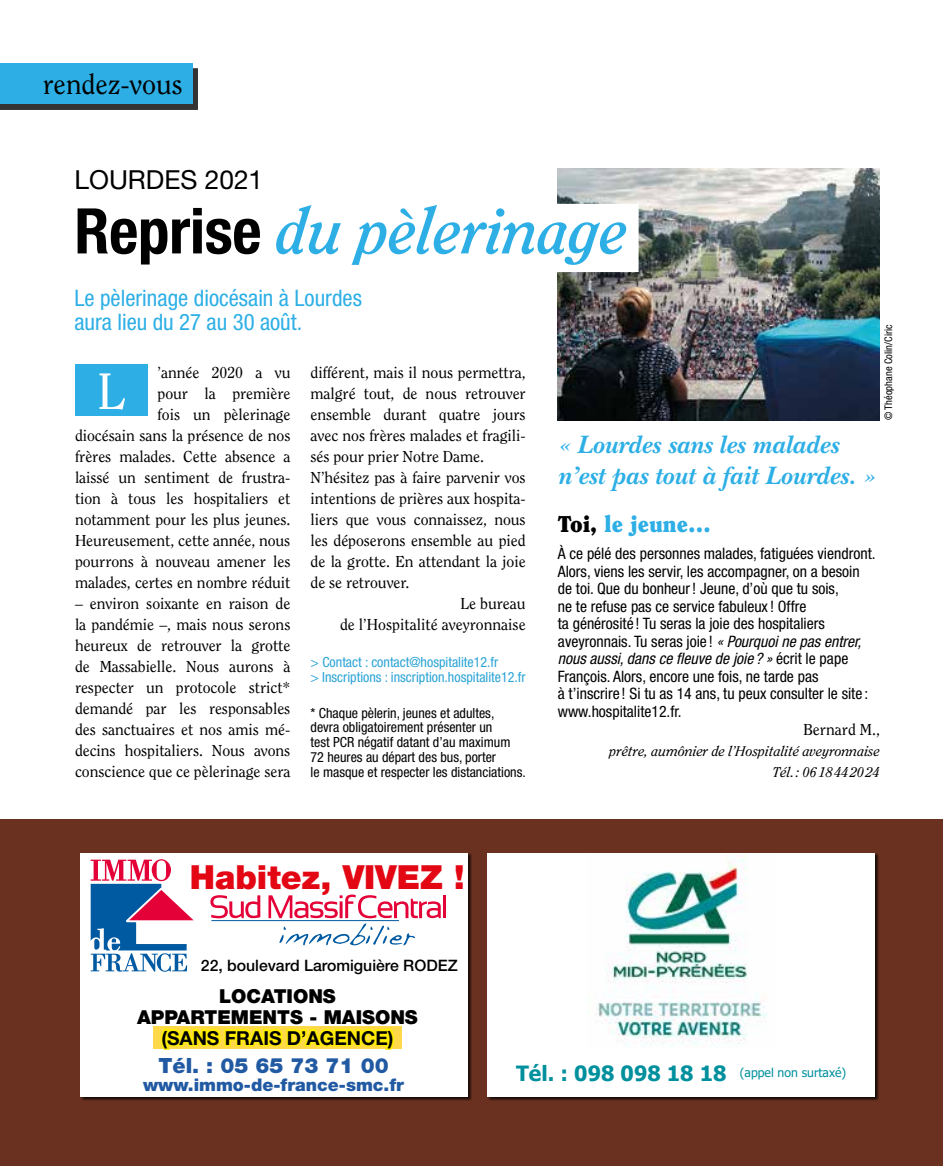
<style>
.page{position:relative;width:943px;height:1166px;background:#fff}
.page>*{position:absolute;margin:0;border:0;box-sizing:border-box;transform-origin:0 0}
.t1{font:italic 700 63px "Clearface";letter-spacing:-.005em;color:#2dafe6}
.t2{font:50.75px "Clearface";color:#fff}
.t3{font:900 33.25px "Helvetica Neue";color:#e30613}
.t4{font:28px "Clearface";color:#000}
.t5{font:italic 700 26.25px/31.5px "New Baskerville";color:#2dafe6}
.t6{font:26.25px "Helvetica Neue";color:#000}
.t7{font:condensed 22.75px/24.5px "Helvetica Neue";color:#2dafe6}
.t8{font:900 22.75px "Clearface";color:#2dafe6}
.t9{font:900 21px "Helvetica Neue";color:#215aa3}
.t10{font:900 19.25px/21px "Helvetica Neue";color:#000;text-align:center}
.t11{font:700 19.25px "Helvetica Neue";color:#000}
.t12{font:900 17.5px "Helvetica Neue";color:#215aa3}
.t13{font:15.75px/21px "Clearface";letter-spacing:-.005em;color:#000;text-align:right}
.t14{font:condensed 15.75px/17.5px "Helvetica Neue";color:#000}
.t15{font:500 15.75px "Helvetica Neue";color:#000}
.t16{font:condensed 14px/14.7px "Helvetica Neue";color:#000}
.t17{font:condensed 14px/14.7px "Helvetica Neue";color:#2ba4d6}
.t18{font:italic 14px/21px "Clearface";color:#000;text-align:right}
.t19{font:12.25px "Tahoma";color:#00909d}
.t20{font:condensed 10.5px "Helvetica Neue";color:#000}
.s1{font-family:"Helvetica Neue";font-style:normal;font-stretch:condensed;color:#000}
.s2{color:#000}
.s3{font-style:italic}
.s4{font-weight:700;font-size:21px}
</style>
<div class="page">
<div style="left:0;top:68px;width:198px;height:42px;background:#333"></div>
<div style="left:0;top:63px;width:193px;height:41px;background:#2dafe6"></div>
<div style="left:0;top:819px;width:943px;height:347px;background:#6a3020"></div>
<div style="left:81px;top:853px;width:391px;height:248px;background:#000;opacity:.75"></div>
<div style="left:81px;top:853px;width:387px;height:243px;background:#fff"></div>
<svg style="left:91px;top:859px;width:103px;height:113px"></svg>
<hr style="left:211px;top:920px;width:188px;height:1px;background:#005aa2">
<svg style="left:210px;top:895px;width:50px;height:23px"></svg>
<svg style="left:268px;top:894px;width:173px;height:52px"></svg>
<hr style="left:443px;top:895px;width:3px;height:23px;background:#e40137">
<div style="left:153px;top:1027px;width:248px;height:22px;background:#ffd94a"></div>
<svg style="left:159px;top:1026px;width:237px;height:24px"></svg>
<div style="left:488px;top:853px;width:391px;height:248px;background:#000;opacity:.75"></div>
<div style="left:487px;top:853px;width:387px;height:243px;background:#fff"></div>
<img style="left:595px;top:854px;width:172px;height:192px">
<div style="left:75px;top:364px;width:73px;height:52px;background:#2dafe6"></div>
<img style="left:558px;top:168px;width:322px;height:252px">
<div style="left:74px;top:204px;width:564px;height:68px;background:#fff"></div>
<h3 class="t4" style="left:43px;top:68px;width:141px">rendez-vous</h3>
<h3 class="t6" style="left:74px;top:164px;width:190px">LOURDES 2021</h3>
<h1 class="t1" style="left:74px;top:195px;width:555px"><span class="s1">Reprise</span> du pèlerinage</h1>
<h3 class="t7" style="left:74px;top:285px;width:289px">Le pèlerinage diocésain à Lourdes aura lieu du 27 au 30 août.</h3>
<p class="t13" style="left:75px;top:362px;width:217px">’année 2020 a vu<br>pour la première<br>fois un pèlerinage<br>diocésain sans la présence de nos frères malades. Cette absence a laissé un sentiment de frustra&shy;tion à tous les hospitaliers et notamment pour les plus jeunes.<br>Heureusement, cette année, nous pourrons à nouveau amener les malades, certes en nombre réduit</p>
<p class="t13" style="left:75px;top:593px;width:217px;text-align:justify">– environ soixante en raison de la pandémie –, mais nous serons heureux de retrouver la grotte de Massabielle. Nous aurons à respecter un protocole strict* demandé par les responsables des sanctuaires et nos amis mé&shy;decins hospitaliers. Nous avons conscience que ce pèlerinage sera</p>
<h2 class="t2" style="left:97px;top:361px;width:30px">L</h2>
<p class="t13" style="left:310px;top:362px;width:217px">différent, mais il nous permettra,</p>
<p class="t13" style="left:310px;top:383px;width:217px">malgré tout, de nous retrouver</p>
<p class="t13" style="left:310px;top:404px;width:217px">ensemble durant quatre jours</p>
<p class="t13" style="left:310px;top:425px;width:217px">avec nos frères malades et fragili-</p>
<p class="t13" style="left:310px;top:446px;width:175px">sés pour prier Notre Dame.</p>
<p class="t13" style="left:310px;top:467px;width:217px">N’hésitez pas à faire parvenir vos</p>
<p class="t13" style="left:310px;top:488px;width:217px">intentions de prières aux hospita-</p>
<p class="t13" style="left:310px;top:509px;width:217px">liers que vous connaissez, nous</p>
<p class="t13" style="left:310px;top:530px;width:217px">les déposerons ensemble au pied</p>
<p class="t13" style="left:310px;top:551px;width:217px">de la grotte. En attendant la joie</p>
<p class="t13" style="left:310px;top:572px;width:100px">de se retrouver.</p>
<p class="t13" style="left:460px;top:593px;width:67px">Le bureau</p>
<p class="t13" style="left:340px;top:614px;width:187px">de l’Hospitalité aveyronnaise</p>
<p class="t17" style="left:310px;top:654px;width:217px">&gt; Contact : contact@hospitalite12.fr<br>&gt; Inscriptions : inscription.hospitalite12.fr</p>
<p class="t16" style="left:310px;top:705px;width:217px">* Chaque pèlerin, jeunes et adultes, devra obligatoirement présenter un<br>test PCR négatif datant d’au maximum 72 heures au départ des bus, porter<br>le masque et respecter les distanciations.</p>
<h3 class="t5" style="left:558px;top:429px;width:318px">« Lourdes sans les malades n’est pas tout à fait Lourdes. »</h3>
<p class="t20" style="left:882px;top:420px;width:97px;rotate:-90deg">© Théophane Colin/Ciric</p>
<h3 class="t8" style="left:558px;top:510px;width:155px"><span class="s2">Toi,</span> le jeune…</h3>
<p class="t14" style="left:558px;top:545px;width:319px">À ce pélé des personnes malades, fatiguées viendront.<br>Alors, viens les servir, les accompagner, on a besoin de toi. Que du bonheur! Jeune, d’où que tu sois,<br>ne te refuse pas ce service fabuleux ! Offre<br>ta générosité ! Tu seras la joie des hospitaliers aveyronnais. Tu seras joie ! <span class="s3">« Pourquoi ne pas entrer, nous aussi, dans ce fleuve de joie ? »</span> écrit le pape François. Alors, encore une fois, ne tarde pas<br>à t’inscrire ! Si tu as 14 ans, tu peux consulter le site : www.hospitalite12.fr.</p>
<p class="t13" style="left:803px;top:719px;width:78px">Bernard M.,</p>
<p class="t18" style="left:609px;top:741px;width:272px">prêtre, aumônier de l’Hospitalité aveyronnaise<br>Tél.: 0618442024</p>
<h3 class="t3" style="left:190px;top:857px;width:276px">Habitez, VIVEZ !</h3>
<p class="t15" style="left:201px;top:956px;width:258px">22, boulevard Laromiguière RODEZ</p>
<p class="t10" style="left:137px;top:985px;width:282px">LOCATIONS<br>APPARTEMENTS - MAISONS</p>
<p class="t11" style="left:161px;top:1026px;width:234px">(SANS FRAIS D’AGENCE)</p>
<h3 class="t9" style="left:158px;top:1053px;width:232px">Tél. : 05 65 73 71 00</h3>
<p class="t12" style="left:143px;top:1074px;width:262px">www.immo-de-france-smc.fr</p>
<p class="t19" style="left:516px;top:1064px;width:332px"><span class="s4">Tél. : 098 098 18 18</span> (appel non surtaxé)</p>
</div>
